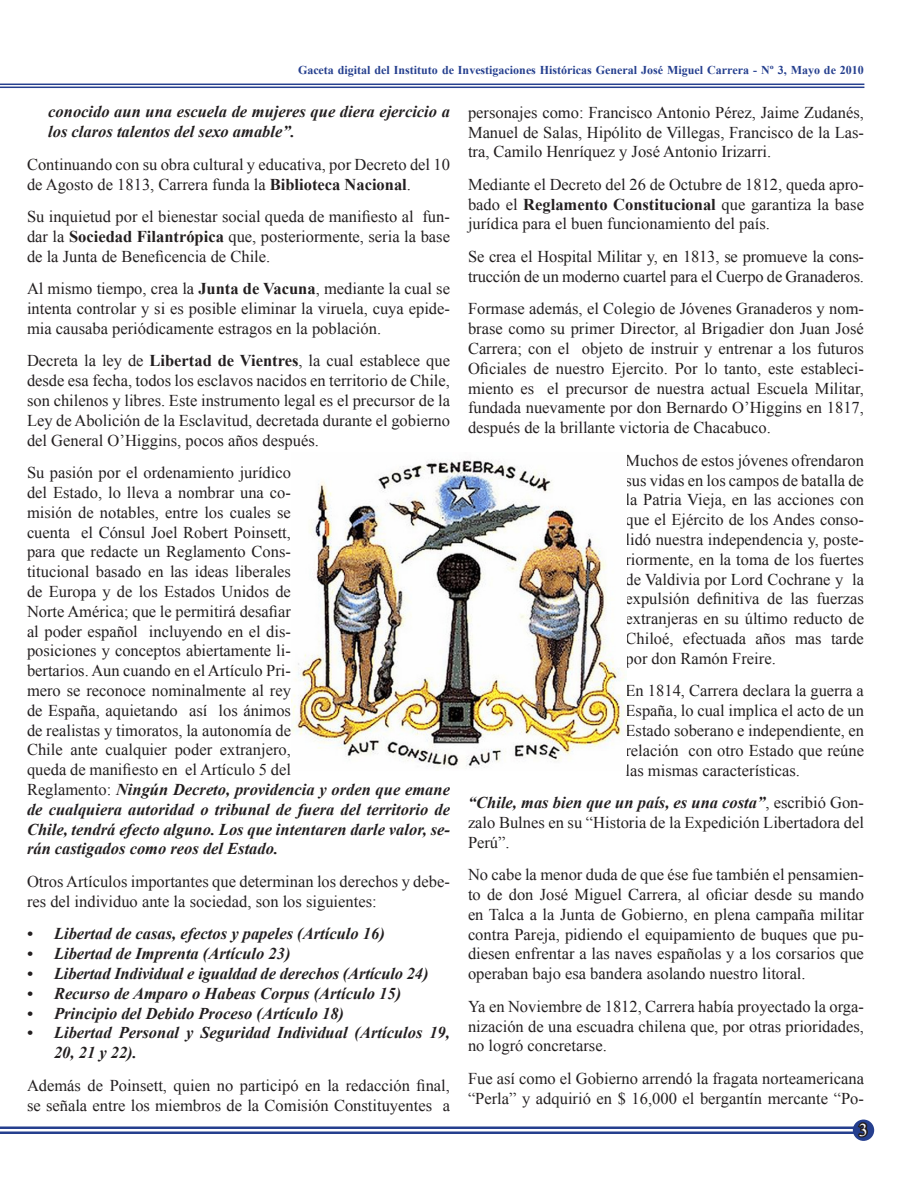
<style>
.page{position:relative;width:918px;height:1188px;background:#fff}
.page>*{position:absolute;margin:0;border:0;box-sizing:border-box;transform-origin:0 0}
.t1{font:18px "Times New Roman";color:#fff}
.t2{font:16.5px/19.8px "Times New Roman";color:#231f20;text-align:justify}
.t3{font:italic 700 16.5px/19.8px "Times New Roman";color:#231f20}
.t4{font:700 12px "Times New Roman";color:#253f8e}
.s1{font-weight:700}
.s2{font-weight:700;font-style:italic}
</style>
<div class="page">
<svg style="left:0;top:84px;width:27px;height:4px"></svg>
<hr style="left:54px;top:1132px;width:810px;height:2px;background:#253f8e">
<hr style="left:54px;top:1127px;width:810px;height:2px;background:#253f8e">
<div style="left:853px;top:1120px;width:21px;height:21px;background:#253f8e;border-radius:50%"></div>
<svg style="left:855px;top:1120px;width:15px;height:20px"></svg>
<img style="left:291px;top:459px;width:336px;height:309px">
<hr style="left:0;top:1132px;width:54px;height:2px;background:#253f8e">
<hr style="left:0;top:1127px;width:54px;height:2px;background:#253f8e">
<hr style="left:27px;top:87px;width:837px;height:1px;background:#253f8e">
<hr style="left:27px;top:84px;width:837px;height:1px;background:#253f8e">
<p class="t4" style="left:298px;top:62px;width:567px">Gaceta digital del Instituto de Investigaciones Históricas General José Miguel Carrera - Nº 3, Mayo de 2010</p>
<p class="t3" style="left:48px;top:102px;width:403px">conocido aun una escuela de mujeres que diera ejercicio a los claros talentos del sexo amable”.</p>
<p class="t2" style="left:27px;top:154px;width:424px">Continuando con su obra cultural y educativa, por Decreto del 10 de Agosto de 1813, Carrera funda la <span class="s1">Biblioteca Nacional</span>.</p>
<p class="t2" style="left:27px;top:207px;width:425px">Su inquietud por el bienestar social queda de manifiesto al fun&shy;dar la <span class="s1">Sociedad Filantrópica</span> que, posteriormente, seria la base de la Junta de Beneficencia de Chile.</p>
<p class="t2" style="left:27px;top:279px;width:425px">Al mismo tiempo, crea la <span class="s1">Junta de Vacuna</span>, mediante la cual se intenta controlar y si es posible eliminar la viruela, cuya epide&shy;mia causaba periódicamente estragos en la población.</p>
<p class="t2" style="left:27px;top:351px;width:425px">Decreta la ley de <span class="s1">Libertad de Vientres</span>, la cual establece que desde esa fecha, todos los esclavos nacidos en territorio de Chile, son chilenos y libres. Este instrumento legal es el precursor de la Ley de Abolición de la Esclavitud, decretada durante el gobierno del General O’Higgins, pocos años después.</p>
<p class="t2" style="left:27px;top:463px;width:425px;text-align:left">Su pasión por el ordenamiento jurídico<br>del Estado, lo lleva a nombrar una co-<br>misión de notables, entre los cuales se<br>cuenta el Cónsul Joel Robert Poinsett,<br>para que redacte un Reglamento Cons-<br>titucional basado en las ideas liberales<br>de Europa y de los Estados Unidos de<br>Norte América; que le permitirá desafiar<br>al poder español incluyendo en el dis-<br>posiciones y conceptos abiertamente li-<br>bertarios. Aun cuando en el Artículo Pri-<br>mero se reconoce nominalmente al rey<br>de España, aquietando así los ánimos<br>de realistas y timoratos, la autonomía de<br>Chile ante cualquier poder extranjero,<br>queda de manifiesto en el Artículo 5 del<br>Reglamento: <span class="s2">Ningún Decreto, providencia y orden que emane de cualquiera autoridad o tribunal de fuera del territorio de Chile, tendrá efecto alguno. Los que intentaren darle valor, se&shy;rán castigados como reos del Estado.</span></p>
<p class="t2" style="left:27px;top:871px;width:424px">Otros Artículos importantes que determinan los derechos y debe&shy;res del individuo ante la sociedad, son los siguientes:</p>
<p class="t3" style="left:27px;top:923px;width:359px">• Libertad de casas, efectos y papeles (Artículo 16)</p>
<p class="t3" style="left:27px;top:943px;width:265px">• Libertad de Imprenta (Artículo 23)</p>
<p class="t3" style="left:27px;top:963px;width:403px">• Libertad Individual e igualdad de derechos (Artículo 24)</p>
<p class="t3" style="left:27px;top:983px;width:376px">• Recurso de Amparo o Habeas Corpus (Artículo 15)</p>
<p class="t3" style="left:27px;top:1003px;width:319px">• Principio del Debido Proceso (Artículo 18)</p>
<p class="t3" style="left:54px;top:1022px;width:397px;text-indent:-27px">• Libertad Personal y Seguridad Individual (Artículos 19,<br>20, 21 y 22).</p>
<p class="t2" style="left:27px;top:1075px;width:424px">Además de Poinsett, quien no participó en la redacción final, se señala entre los miembros de la Comisión Constituyentes a</p>
<p class="t2" style="left:468px;top:102px;width:398px">personajes como: Francisco Antonio Pérez, Jaime Zudanés, Manuel de Salas, Hipólito de Villegas, Francisco de la Las&shy;tra, Camilo Henríquez y José Antonio Irizarri.</p>
<p class="t2" style="left:468px;top:174px;width:397px">Mediante el Decreto del 26 de Octubre de 1812, queda apro&shy;bado el <span class="s1">Reglamento Constitucional</span> que garantiza la base jurídica para el buen funcionamiento del país.</p>
<p class="t2" style="left:468px;top:246px;width:398px">Se crea el Hospital Militar y, en 1813, se promueve la cons&shy;trucción de un moderno cuartel para el Cuerpo de Granaderos.</p>
<p class="t2" style="left:468px;top:299px;width:397px">Formase además, el Colegio de Jóvenes Granaderos y nom&shy;brase como su primer Director, al Brigadier don Juan José Carrera; con el objeto de instruir y entrenar a los futuros Oficiales de nuestro Ejercito. Por lo tanto, este estableci&shy;miento es el precursor de nuestra actual Escuela Militar, fundada nuevamente por don Bernardo O’Higgins en 1817, después de la brillante victoria de Chacabuco.</p>
<p class="t2" style="left:626px;top:450px;width:240px">Muchos de estos jóvenes ofrendaron sus vidas en los campos de batalla de la Patria Vieja, en las acciones con que el Ejército de los Andes conso&shy;lidó nuestra independencia y, poste&shy;riormente, en la toma de los fuertes de Valdivia por Lord Cochrane y la expulsión definitiva de las fuerzas extranjeras en su último reducto de Chiloé, efectuada años mas tarde por don Ramón Freire.</p>
<p class="t2" style="left:626px;top:681px;width:240px">En 1814, Carrera declara la guerra a España, lo cual implica el acto de un Estado soberano e independiente, en relación con otro Estado que reúne las mismas características.</p>
<p class="t2" style="left:468px;top:792px;width:397px"><span class="s2">“Chile, mas bien que un país, es una costa”</span>, escribió Gon&shy;zalo Bulnes en su “Historia de la Expedición Libertadora del Perú”.</p>
<p class="t2" style="left:468px;top:865px;width:398px">No cabe la menor duda de que ése fue también el pensamien&shy;to de don José Miguel Carrera, al oficiar desde su mando en Talca a la Junta de Gobierno, en plena campaña militar contra Pareja, pidiendo el equipamiento de buques que pu&shy;diesen enfrentar a las naves españolas y a los corsarios que operaban bajo esa bandera asolando nuestro litoral.</p>
<p class="t2" style="left:468px;top:996px;width:397px">Ya en Noviembre de 1812, Carrera había proyectado la orga&shy;nización de una escuadra chilena que, por otras prioridades, no logró concretarse.</p>
<p class="t2" style="left:468px;top:1068px;width:397px">Fue así como el Gobierno arrendó la fragata norteamericana “Perla” y adquirió en $ 16,000 el bergantín mercante “Po-</p>
<p class="t1" style="left:859px;top:1118px;width:10px">3</p>
</div>
